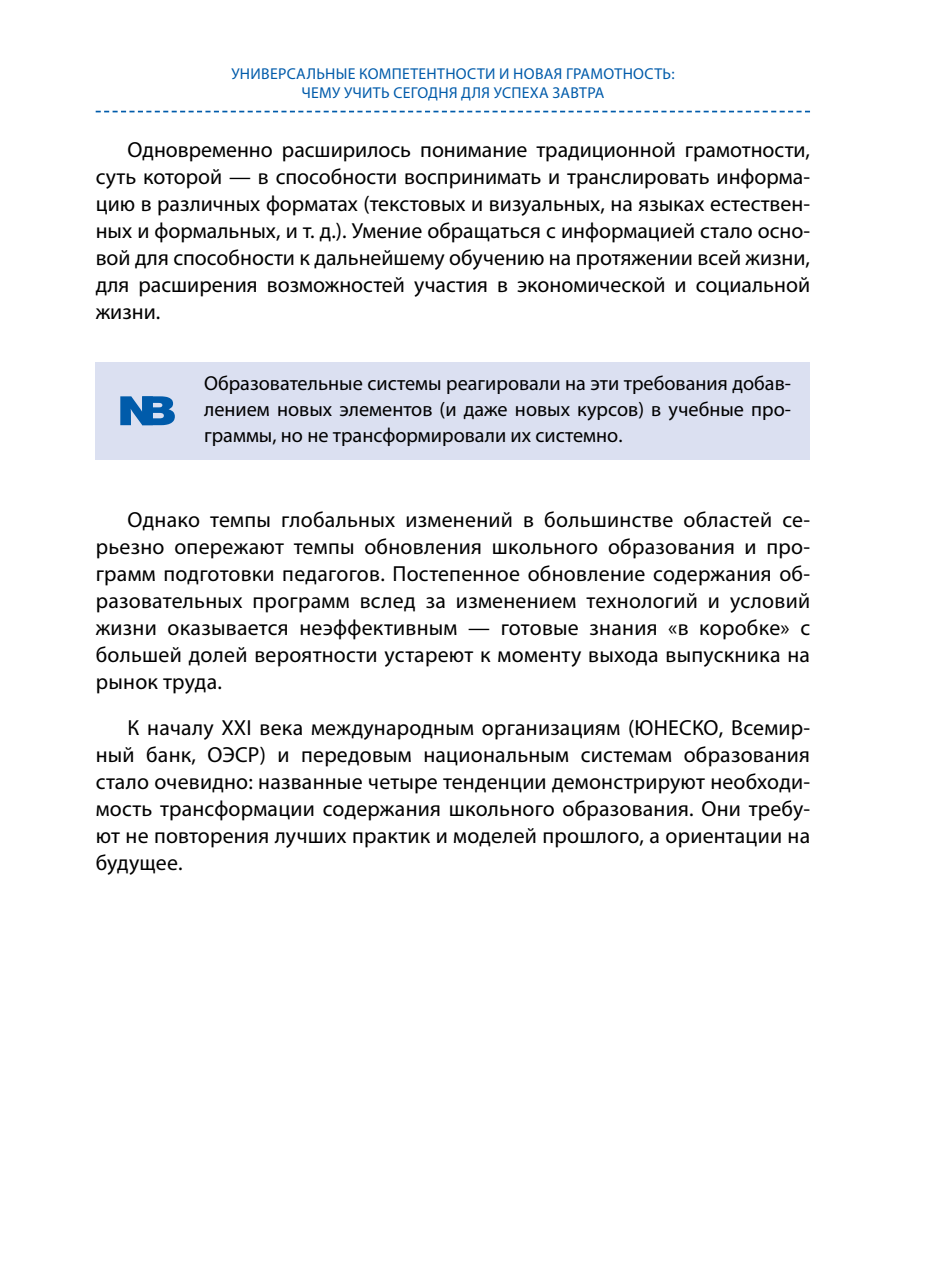
<style>
.page{position:relative;width:925px;height:1276px;background:#fff}
.page>*{position:absolute;margin:0;border:0;box-sizing:border-box;transform-origin:0 0}
.t1{font:900 40.5px "Helvetica Cyr";color:#005baa;scale:1.25 1}
.t2{font:21.82px/27px "Myriad Pro";letter-spacing:.01em;color:#000;text-align:justify}
.t3{font:20.25px/25.9px "Myriad Pro";color:#000;text-align:justify}
.t4{font:15.75px/18.9px "Myriad Pro";letter-spacing:.02em;color:#005baa;text-align:center}
</style>
<div class="page">
<svg style="left:96px;top:111px;width:714px;height:1px"></svg>
<div style="left:96px;top:362px;width:714px;height:98px;background:#dbe0f1"></div>
<p class="t4" style="left:231px;top:66px;width:445px">УНИВЕРСАЛЬНЫЕ КОМПЕТЕНТНОСТИ И НОВАЯ ГРАМОТНОСТЬ:<br>ЧЕМУ УЧИТЬ СЕГОДНЯ ДЛЯ УСПЕХА ЗАВТРА</p>
<p class="t2" style="left:96px;top:137px;width:716px;text-indent:32px">Одновременно расширилось понимание традиционной грамотности, суть которой — в способности воспринимать и транслировать информа&shy;цию в различных форматах (текстовых и визуальных, на языках естествен&shy;ных и формальных, и т. д.). Умение обращаться с информацией стало осно&shy;вой для способности к дальнейшему обучению на протяжении всей жизни, для расширения возможностей участия в экономической и социальной жизни.</p>
<h1 class="t1" style="left:117px;top:387px;width:49px">NB</h1>
<p class="t3" style="left:204px;top:371px;width:588px">Образовательные системы реагировали на эти требования добав&shy;лением новых элементов (и даже новых курсов) в учебные про&shy;граммы, но не трансформировали их системно.</p>
<p class="t2" style="left:96px;top:506px;width:716px;text-indent:32px">Однако темпы глобальных изменений в большинстве областей се&shy;рьезно опережают темпы обновления школьного образования и про&shy;грамм подготовки педагогов. Постепенное обновление содержания об&shy;разовательных программ вслед за изменением технологий и условий жизни оказывается неэффективным — готовые знания «в коробке» с большей долей вероятности устареют к моменту выхода выпускника на рынок труда.</p>
<p class="t2" style="left:96px;top:715px;width:716px;text-indent:32px">К началу XXI века международным организациям (ЮНЕСКО, Всемир&shy;ный банк, ОЭСР) и передовым национальным системам образования стало очевидно: названные четыре тенденции демонстрируют необходи&shy;мость трансформации содержания школьного образования. Они требу&shy;ют не повторения лучших практик и моделей прошлого, а ориентации на будущее.</p>
</div>
